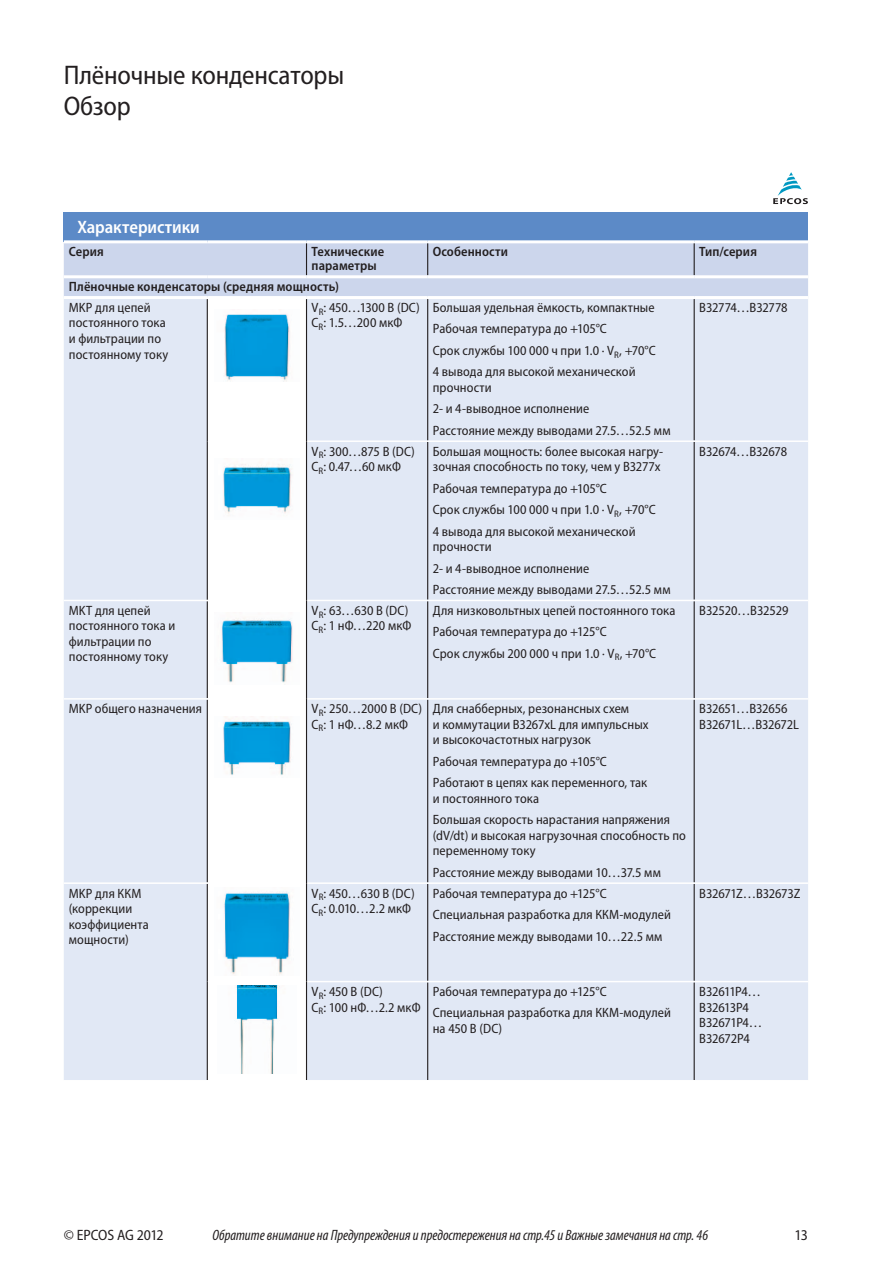
<style>
.page{position:relative;width:893px;height:1263px;background:#fff}
.page>*{position:absolute;margin:0;border:0;box-sizing:border-box;transform-origin:0 0}
.t1{font:semi-condensed 27px/31px "Myriad Pro";letter-spacing:-.01em;color:#231f20}
.t2{font:600 semi-condensed 18px "Myriad Pro";letter-spacing:-.005em;color:#fff}
.t3{font:italic condensed 15px "Myriad Pro";letter-spacing:-.005em;color:#231f20}
.t4{font:semi-condensed 15px "Myriad Pro";letter-spacing:-.02em;color:#231f20}
.t5{font:semi-condensed 13.5px/21.5px "Myriad Pro";letter-spacing:.005em;color:#231f20}
.t6{font:600 semi-condensed 13.5px/14.2px "Myriad Pro";letter-spacing:.01em;color:#231f20}
.t7{font:semi-condensed 13.5px/15.6px "Myriad Pro";letter-spacing:-.02em;color:#231f20}
.t8{font:semi-condensed 13.5px/15.6px "Myriad Pro";letter-spacing:-.015em;color:#231f20}
</style>
<div class="page">
<div style="left:64px;top:213px;width:744px;height:29px;background:#5c8ac7"></div>
<div style="left:64px;top:243px;width:744px;height:53px;background:#ccd6ec"></div>
<div style="left:64px;top:299px;width:744px;height:781px;background:#e1e8f5"></div>
<svg style="left:208px;top:299px;width:98px;height:781px"></svg>
<hr style="left:64px;top:240px;width:143px;height:3px;background:#fff">
<hr style="left:207px;top:240px;width:99px;height:3px;background:#fff">
<hr style="left:306px;top:240px;width:122px;height:3px;background:#fff">
<hr style="left:428px;top:240px;width:266px;height:3px;background:#fff">
<hr style="left:694px;top:240px;width:114px;height:3px;background:#fff">
<hr style="left:427px;top:243px;width:1px;height:32px;background:#231f20">
<hr style="left:694px;top:243px;width:1px;height:32px;background:#231f20">
<hr style="left:427px;top:299px;width:1px;height:141px;background:#231f20">
<hr style="left:694px;top:299px;width:1px;height:141px;background:#231f20">
<hr style="left:427px;top:442px;width:1px;height:158px;background:#231f20">
<hr style="left:694px;top:442px;width:1px;height:158px;background:#231f20">
<hr style="left:207px;top:601px;width:1px;height:97px;background:#231f20">
<hr style="left:427px;top:601px;width:1px;height:97px;background:#231f20">
<hr style="left:694px;top:601px;width:1px;height:97px;background:#231f20">
<hr style="left:207px;top:700px;width:1px;height:182px;background:#231f20">
<hr style="left:427px;top:700px;width:1px;height:182px;background:#231f20">
<hr style="left:694px;top:700px;width:1px;height:182px;background:#231f20">
<hr style="left:427px;top:884px;width:1px;height:97px;background:#231f20">
<hr style="left:694px;top:884px;width:1px;height:97px;background:#231f20">
<hr style="left:427px;top:982px;width:1px;height:98px;background:#231f20">
<hr style="left:694px;top:982px;width:1px;height:98px;background:#231f20">
<hr style="left:208px;top:440px;width:98px;height:2px;background:#fff">
<hr style="left:307px;top:440px;width:121px;height:2px;background:#fff">
<hr style="left:428px;top:440px;width:266px;height:2px;background:#fff">
<hr style="left:694px;top:440px;width:114px;height:2px;background:#fff">
<hr style="left:64px;top:600px;width:143px;height:1px;background:#fff">
<hr style="left:207px;top:600px;width:99px;height:1px;background:#fff">
<hr style="left:307px;top:600px;width:121px;height:1px;background:#fff">
<hr style="left:428px;top:600px;width:266px;height:1px;background:#fff">
<hr style="left:694px;top:600px;width:114px;height:1px;background:#fff">
<hr style="left:64px;top:698px;width:143px;height:2px;background:#fff">
<hr style="left:207px;top:698px;width:99px;height:2px;background:#fff">
<hr style="left:307px;top:698px;width:121px;height:2px;background:#fff">
<hr style="left:428px;top:698px;width:266px;height:2px;background:#fff">
<hr style="left:694px;top:698px;width:114px;height:2px;background:#fff">
<hr style="left:64px;top:882px;width:143px;height:2px;background:#fff">
<hr style="left:207px;top:882px;width:99px;height:2px;background:#fff">
<hr style="left:307px;top:882px;width:121px;height:2px;background:#fff">
<hr style="left:428px;top:882px;width:266px;height:2px;background:#fff">
<hr style="left:694px;top:882px;width:114px;height:2px;background:#fff">
<hr style="left:208px;top:981px;width:98px;height:1px;background:#fff">
<hr style="left:307px;top:981px;width:121px;height:1px;background:#fff">
<hr style="left:428px;top:981px;width:266px;height:1px;background:#fff">
<hr style="left:694px;top:981px;width:114px;height:1px;background:#fff">
<hr style="left:306px;top:243px;width:1px;height:32px;background:#231f20">
<hr style="left:207px;top:299px;width:1px;height:142px;background:#231f20">
<hr style="left:306px;top:299px;width:1px;height:142px;background:#231f20">
<hr style="left:207px;top:441px;width:1px;height:159px;background:#231f20">
<hr style="left:306px;top:441px;width:1px;height:159px;background:#231f20">
<hr style="left:306px;top:600px;width:1px;height:99px;background:#231f20">
<hr style="left:306px;top:699px;width:1px;height:184px;background:#231f20">
<hr style="left:207px;top:884px;width:1px;height:97px;background:#231f20">
<hr style="left:306px;top:883px;width:1px;height:98px;background:#231f20">
<hr style="left:207px;top:981px;width:1px;height:99px;background:#231f20">
<hr style="left:306px;top:981px;width:1px;height:99px;background:#231f20">
<hr style="left:64px;top:275px;width:143px;height:3px;background:#fff">
<hr style="left:207px;top:275px;width:99px;height:3px;background:#fff">
<hr style="left:306px;top:275px;width:122px;height:3px;background:#fff">
<hr style="left:428px;top:275px;width:266px;height:3px;background:#fff">
<hr style="left:694px;top:275px;width:114px;height:3px;background:#fff">
<img style="left:214px;top:310px;width:85px;height:72px">
<img style="left:214px;top:459px;width:85px;height:61px">
<img style="left:214px;top:612px;width:85px;height:73px">
<img style="left:214px;top:716px;width:85px;height:62px">
<img style="left:214px;top:887px;width:85px;height:88px">
<img style="left:217px;top:986px;width:79px;height:87px">
<svg style="left:773px;top:172px;width:35px;height:32px"></svg>
<h1 class="t1" style="left:64px;top:60px;width:282px">Плёночные конденсаторы<br>Обзор</h1>
<h2 class="t2" style="left:77px;top:217px;width:124px">Характеристики</h2>
<p class="t6" style="left:69px;top:245px;width:37px">Серия</p>
<p class="t6" style="left:312px;top:245px;width:74px">Технические параметры</p>
<p class="t6" style="left:433px;top:245px;width:77px">Особенности</p>
<p class="t6" style="left:699px;top:245px;width:59px">Тип/серия</p>
<p class="t6" style="left:69px;top:280px;width:272px">Плёночные конденсаторы (средняя мощность)</p>
<p class="t5" style="left:69px;top:300px;width:101px;line-height:15.6px">MKP для цепей постоянного тока и фильтрации по постоянному току</p>
<p class="t5" style="left:312px;top:300px;width:110px;line-height:15.6px">V<sub>R</sub>: 450…1300 В (DC)<br>C<sub>R</sub>: 1.5…200 мкФ</p>
<p class="t5" style="left:433px;top:297px;width:225px">Большая удельная ёмкость, компактные Рабочая температура до +105°C<br>Срок службы 100 000 ч при 1.0 · V<sub>R</sub>, +70°C 4 вывода для высокой механической</p>
<p class="t5" style="left:433px;top:377px;width:239px">прочности<br>2- и 4‑выводное исполнение<br>Расстояние между выводами 27.5…52.5 мм</p>
<p class="t8" style="left:699px;top:300px;width:90px">B32774…B32778</p>
<p class="t5" style="left:312px;top:444px;width:105px;line-height:15.6px">V<sub>R</sub>: 300…875 В (DC)<br>C<sub>R</sub>: 0.47…60 мкФ</p>
<p class="t5" style="left:433px;top:444px;width:231px;line-height:15.5px">Большая мощность: более высокая нагру&shy;зочная способность по току, чем у B3277x</p>
<p class="t5" style="left:433px;top:478px;width:225px">Рабочая температура до +105°C<br>Срок службы 100 000 ч при 1.0 · V<sub>R</sub>, +70°C<br>4 вывода для высокой механической</p>
<p class="t5" style="left:433px;top:536px;width:239px">прочности<br>2- и 4‑выводное исполнение<br>Расстояние между выводами 27.5…52.5 мм</p>
<p class="t7" style="left:699px;top:444px;width:89px">B32674…B32678</p>
<p class="t5" style="left:69px;top:603px;width:108px;line-height:15.5px">MKT для цепей постоянного тока и фильтрации по постоянному току</p>
<p class="t5" style="left:312px;top:603px;width:101px;line-height:15.6px">V<sub>R</sub>: 63…630 В (DC)<br>C<sub>R</sub>: 1 нФ…220 мкФ</p>
<p class="t5" style="left:433px;top:600px;width:244px">Для низковольтных цепей постоянного тока<br>Рабочая температура до +125°C<br>Срок службы 200 000 ч при 1.0 · V<sub>R</sub>, +70°C</p>
<p class="t5" style="left:699px;top:600px;width:91px">B32520…B32529</p>
<p class="t5" style="left:69px;top:698px;width:135px">MKP общего назначения</p>
<p class="t5" style="left:312px;top:701px;width:112px;line-height:15.6px">V<sub>R</sub>: 250…2000 В (DC)<br>C<sub>R</sub>: 1 нФ…8.2 мкФ</p>
<p class="t5" style="left:433px;top:701px;width:217px;line-height:15.6px">Для снабберных, резонансных схем<br>и коммутации B3267xL для импульсных и высокочастотных нагрузок</p>
<p class="t5" style="left:433px;top:751px;width:216px">Рабочая температура до +105°C<br>Работают в цепях как переменного, так</p>
<p class="t5" style="left:433px;top:788px;width:239px">и постоянного тока<br>Большая скорость нарастания напряжения</p>
<p class="t5" style="left:433px;top:828px;width:255px;line-height:15.6px">(dV/dt) и высокая нагрузочная способность по переменному току</p>
<p class="t5" style="left:433px;top:862px;width:230px">Расстояние между выводами 10…37.5 мм</p>
<p class="t8" style="left:699px;top:701px;width:101px">B32651…B32656<br>B32671L…B32672L</p>
<p class="t5" style="left:69px;top:885px;width:81px;line-height:15.5px">MKP для ККМ (коррекции коэффициента мощности)</p>
<p class="t5" style="left:312px;top:885px;width:105px;line-height:15.5px">V<sub>R</sub>: 450…630 В (DC)<br>C<sub>R</sub>: 0.010…2.2 мкФ</p>
<p class="t5" style="left:433px;top:882px;width:240px">Рабочая температура до +125°C<br>Специальная разработка для ККМ‑модулей<br>Расстояние между выводами 10…22.5 мм</p>
<p class="t7" style="left:699px;top:885px;width:103px">B32671Z…B32673Z</p>
<p class="t5" style="left:312px;top:984px;width:111px;line-height:15.6px">V<sub>R</sub>: 450 В (DC)<br>C<sub>R</sub>: 100 нФ…2.2 мкФ</p>
<p class="t5" style="left:433px;top:981px;width:240px">Рабочая температура до +125°C<br>Специальная разработка для ККМ‑модулей</p>
<p class="t5" style="left:433px;top:1018px;width:71px">на 450 В (DC)</p>
<p class="t7" style="left:699px;top:984px;width:64px">B32611P4…<br>B32613P4<br>B32671P4…<br>B32672P4</p>
<p class="t4" style="left:64px;top:1227px;width:101px">© EPCOS AG 2012</p>
<p class="t3" style="left:213px;top:1226px;width:497px">Обратите внимание на Предупреждения и предостережения на стр.45 и Важные замечания на стр. 46</p>
<p class="t4" style="left:795px;top:1227px;width:15px">13</p>
</div>
